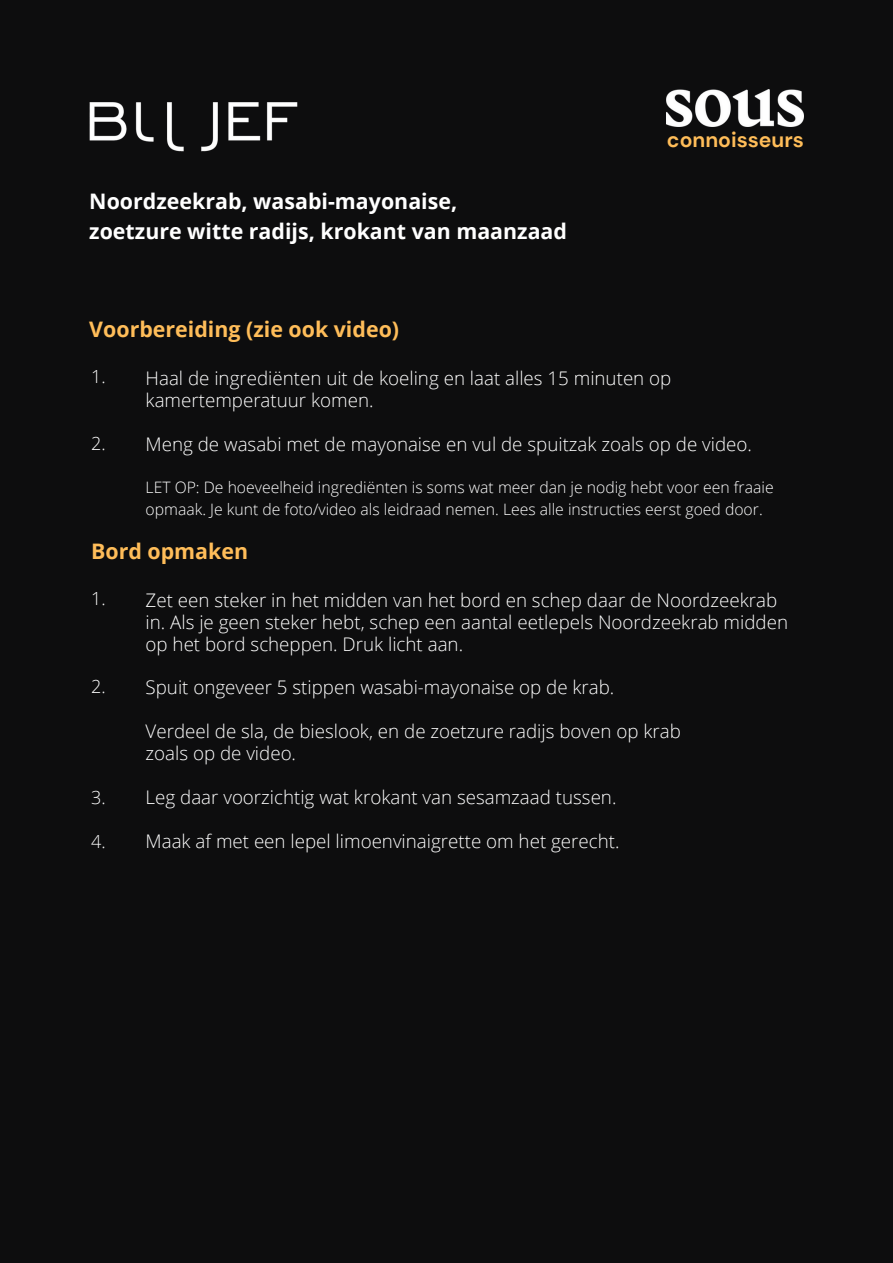
<style>
.page{position:relative;width:893px;height:1263px;background:#0d0d0e}
.page>*{position:absolute;margin:0;border:0;box-sizing:border-box;transform-origin:0 0}
.t1{font:700 21.38px/29.8px "Open Sans";color:#fff}
.t2{font:700 21.38px "Open Sans";color:#ffbd59}
.t3{font:700 21.15px "DM Sans";color:#ffbd59}
.t4{font:300 18.75px/21.9px "Open Sans";color:#fff}
.t5{font:300 18px "Open Sans";color:#fff}
.t6{font:300 15.75px/21.9px "Open Sans";color:#fff}
</style>
<div class="page">
<img style="left:667px;top:89px;width:136px;height:38px">
<img style="left:89px;top:102px;width:209px;height:50px">
<p class="t1" style="left:89px;top:186px;width:479px">Noordzeekrab, wasabi-mayonaise,<br>zoetzure witte radijs, krokant van maanzaad</p>
<p class="t3" style="left:667px;top:126px;width:138px">connoisseurs</p>
<p class="t2" style="left:89px;top:314px;width:311px">Voorbereiding (zie ook video)</p>
<p class="t4" style="left:146px;top:366px;width:527px">Haal de ingrediënten uit de koeling en laat alles 15 minuten op kamertemperatuur komen.</p>
<p class="t4" style="left:146px;top:432px;width:608px">Meng de wasabi met de mayonaise en vul de spuitzak zoals op de video.</p>
<p class="t5" style="left:91px;top:364px;width:16px">1.</p>
<p class="t5" style="left:91px;top:431px;width:16px">2.</p>
<p class="t6" style="left:146px;top:476px;width:629px">LET OP: De hoeveelheid ingrediënten is soms wat meer dan je nodig hebt voor een fraaie opmaak. Je kunt de foto/video als leidraad nemen. Lees alle instructies eerst goed door.</p>
<p class="t2" style="left:91px;top:536px;width:158px">Bord opmaken</p>
<p class="t4" style="left:146px;top:588px;width:644px">Zet een steker in het midden van het bord en schep daar de Noordzeekrab in. Als je geen steker hebt, schep een aantal eetlepels Noordzeekrab midden op het bord scheppen. Druk licht aan.</p>
<p class="t4" style="left:146px;top:676px;width:470px">Spuit ongeveer 5 stippen wasabi-mayonaise op de krab.</p>
<p class="t4" style="left:146px;top:720px;width:537px">Verdeel de sla, de bieslook, en de zoetzure radijs boven op krab zoals op de video.</p>
<p class="t4" style="left:146px;top:786px;width:472px">Leg daar voorzichtig wat krokant van sesamzaad tussen.</p>
<p class="t4" style="left:146px;top:830px;width:475px">Maak af met een lepel limoenvinaigrette om het gerecht.</p>
<p class="t5" style="left:91px;top:586px;width:16px">1.</p>
<p class="t5" style="left:91px;top:673px;width:16px">2.</p>
<p class="t5" style="left:91px;top:785px;width:16px">3.</p>
<p class="t5" style="left:91px;top:828px;width:16px">4.</p>
</div>
